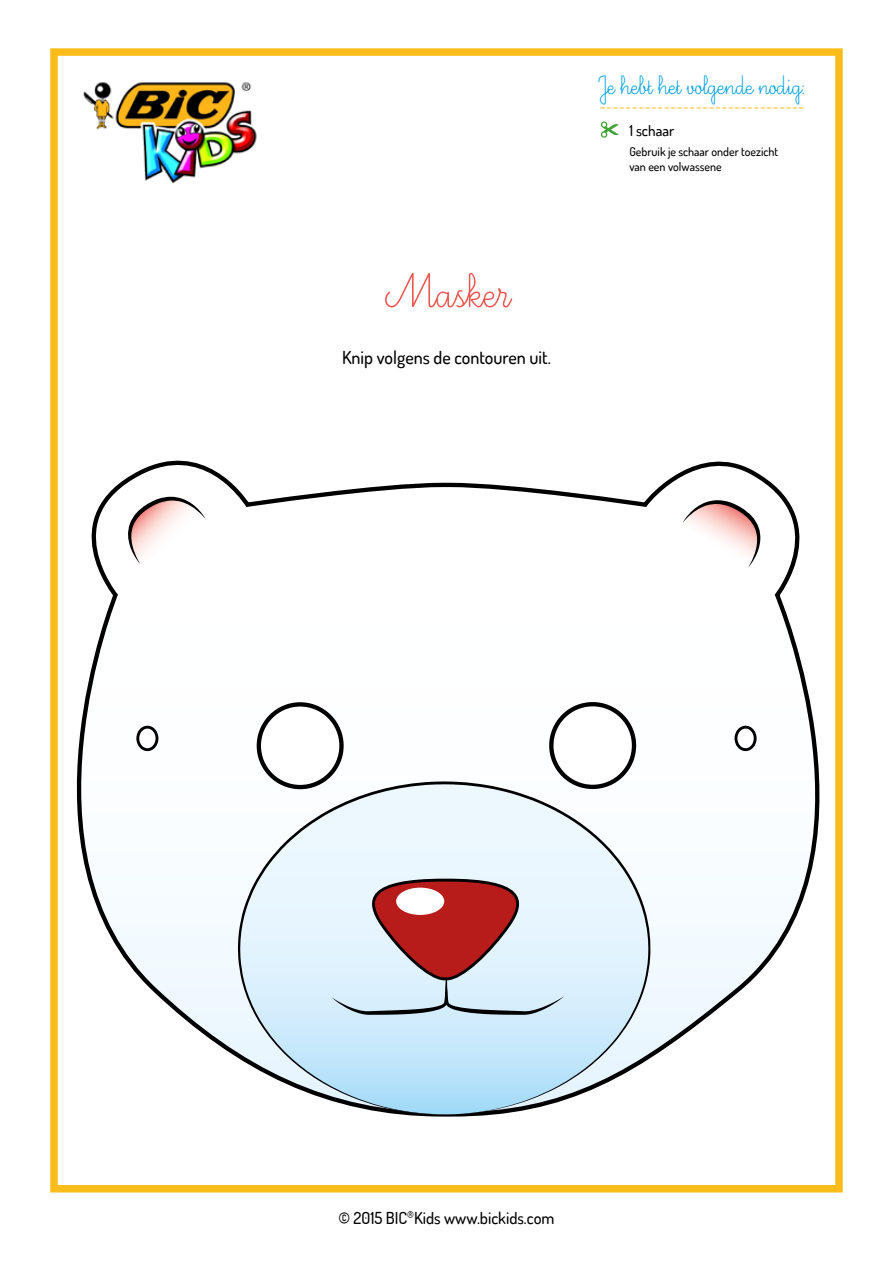
<style>
.page{position:relative;width:893px;height:1263px;background:#fff}
.page>*{position:absolute;margin:0;border:0;box-sizing:border-box;transform-origin:0 0}
.t1{font:60px "Ecriture A Romain Orne";color:#eb5850}
.t2{font:33px "Ecriture A Romain Orne";letter-spacing:-.01em;color:#009fe3}
.t3{font:18px "Minion Pro";color:#fcbd1b}
.t4{font:500 18px "Dosis";color:#000}
.t5{font:500 16.5px "Dosis";color:#000}
.t6{font:500 15px "Dosis";color:#000}
.t7{font:500 12px/14.4px "Dosis";color:#000}
</style>
<div class="page">
<div style="left:50px;top:48px;width:793px;height:1144px;border:8px solid #fcbd1b"></div>
<img style="left:83px;top:82px;width:174px;height:101px">
<svg style="left:600px;top:121px;width:19px;height:17px"></svg>
<svg style="left:50px;top:443px;width:793px;height:671px"></svg>
<svg style="left:65px;top:443px;width:763px;height:674px"></svg>
<svg style="left:238px;top:781px;width:413px;height:333px"></svg>
<div style="left:736px;top:727px;width:19px;height:23px;background:#fff;border-radius:50%"></div>
<div style="left:734px;top:726px;width:23px;height:25px;border:3px solid #000;border-radius:50%"></div>
<div style="left:138px;top:727px;width:19px;height:23px;background:#fff;border-radius:50%"></div>
<div style="left:136px;top:726px;width:22px;height:25px;border:3px solid #000;border-radius:50%"></div>
<div style="left:259px;top:704px;width:82px;height:83px;background:#fff;border-radius:50%"></div>
<div style="left:257px;top:702px;width:87px;height:87px;border:4px solid #000;border-radius:50%"></div>
<div style="left:551px;top:704px;width:83px;height:83px;background:#fff;border-radius:50%"></div>
<div style="left:549px;top:702px;width:87px;height:87px;border:4px solid #000;border-radius:50%"></div>
<svg style="left:331px;top:877px;width:233px;height:138px;background:#c7a8b0"></svg>
<div style="left:396px;top:888px;width:48px;height:27px;background:#fff;border-radius:50%"></div>
<svg style="left:109px;top:497px;width:97px;height:67px"></svg>
<svg style="left:683px;top:443px;width:145px;height:125px"></svg>
<h1 class="t1" style="left:384px;top:262px;width:127px">Masker</h1>
<h3 class="t4" style="left:342px;top:346px;width:210px">Knip volgens de contouren uit.</h3>
<h2 class="t2" style="left:600px;top:69px;width:207px">Je hebt het volgende nodig:</h2>
<h3 class="t3" style="left:600px;top:94px;width:207px">--------------------------------</h3>
<p class="t6" style="left:629px;top:121px;width:47px">1 schaar</p>
<p class="t7" style="left:629px;top:145px;width:150px">Gebruik je schaar onder toezicht van een volwassene</p>
<h3 class="t5" style="left:338px;top:1207px;width:218px">© 2015 BIC<sup>®</sup>Kids www.bickids.com</h3>
</div>
